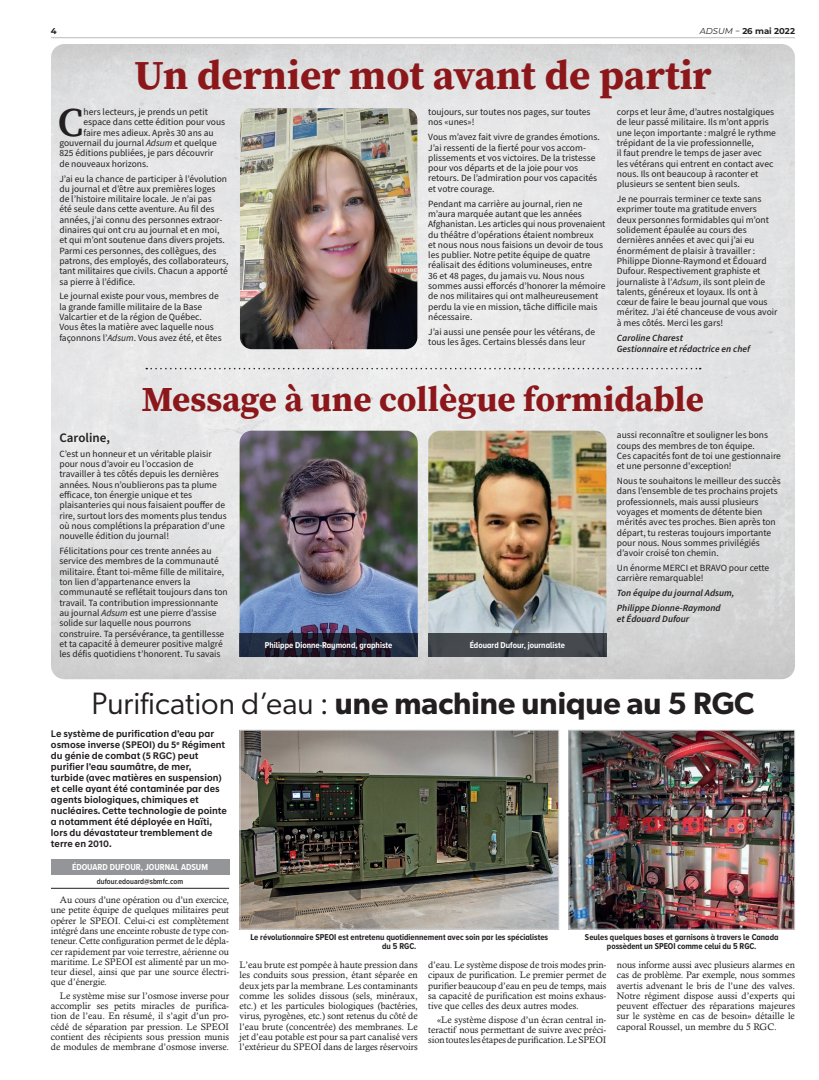
<style>
.page{position:relative;width:819px;height:1080px;background:#fff}
.page>*{position:absolute;margin:0;border:0;box-sizing:border-box;transform-origin:0 0}
.t1{font:700 41px "Source Serif Pro";color:#8c171a}
.texte{font:600 40.6px "Source Serif Pro";color:#231f20}
.t2{font:700 35px "Source Serif Pro";color:#8c171a}
.t3{font:600 31px "Gibson";color:#231f20}
.texte-2{font:600 13px "Source Sans Pro";color:#231f20}
.lead{font:700 9.8px/11px "Hyundai Sans Text";color:#231f20}
.texte-3{font:9.5px/10.3px "Source Sans Pro";color:#231f20}
.texte-4{font:9.5px/10.3px "Calisto";color:#231f20;text-align:justify}
.texte-5{font:italic 600 9.5px "Source Sans Pro";color:#231f20}
.sign1{font:700 9px "Proxima Nova Cond";color:#fff}
.photo{font:700 8.8px/9.5px "Proxima Nova Cond";color:#231f20;text-align:center}
.photo-2{font:700 8.8px "Proxima Nova Cond";color:#fff}
.t4{font:700 8.5px "Montserrat";color:#231f20}
.sign2{font:600 8px "Proxima Nova Cond";color:#231f20}
.s1{font-weight:400;font-style:italic}
.s2{font-style:italic}
.s3{font-weight:400}
</style>
<div class="page">
<hr style="left:51px;top:37px;width:744px;height:1px;background:#bcbdc0">
<img style="left:51px;top:44px;width:744px;height:635px">
<div style="left:51px;top:859px;width:178px;height:16px;background:#939598"></div>
<hr style="left:51px;top:888px;width:178px;height:1px;background:#231f20">
<img style="left:242px;top:732px;width:315px;height:196px">
<div style="left:240px;top:730px;width:319px;height:200px;border:1px solid #d1d2d4"></div>
<img style="left:570px;top:732px;width:223px;height:196px">
<div style="left:568px;top:730px;width:227px;height:200px;border:1px solid #d1d2d4"></div>
<img style="left:240px;top:108px;width:177px;height:241px">
<img style="left:428px;top:431px;width:178px;height:203px">
<img style="left:240px;top:431px;width:178px;height:203px">
<svg style="left:146px;top:368px;width:555px;height:1px"></svg>
<div style="left:428px;top:634px;width:178px;height:23px;background:#44494e"></div>
<svg style="left:240px;top:634px;width:178px;height:23px;background:#212133"></svg>
<p class="t4" style="left:51px;top:25px;width:7px">4</p>
<p class="t4" style="left:700px;top:25px;width:97px"><span class="s1">ADSUM −</span> 26 mai 2022</p>
<p class="t1" style="left:134px;top:47px;width:579px">Un dernier mot avant de partir</p>
<p class="texte" style="left:58px;top:95px;width:27px">C</p>
<p class="texte-3" style="left:84px;top:107px;width:126px">hers lecteurs, je prends un petit</p>
<p class="texte-3" style="left:84px;top:117px;width:143px">espace dans cette édition pour vous</p>
<p class="texte-3" style="left:84px;top:128px;width:132px">faire mes adieux. Après 30 ans au</p>
<p class="texte-3" style="left:59px;top:138px;width:159px">gouvernail du journal <span class="s2">Adsum</span> et quelque</p>
<p class="texte-3" style="left:59px;top:148px;width:156px">825 éditions publiées, je pars découvrir</p>
<p class="texte-3" style="left:59px;top:159px;width:91px">de nouveaux horizons.</p>
<p class="texte-3" style="left:59px;top:174px;width:170px">J’ai eu la chance de participer à l’évolution du journal et d’être aux premières loges<br>de l’histoire militaire locale. Je n’ai pas<br>été seule dans cette aventure. Au fil des années, j’ai connu des personnes extraor&shy;dinaires qui ont cru au journal et en moi, et qui m’ont soutenue dans divers projets.<br>Parmi ces personnes, des collègues, des patrons, des employés, des collaborateurs, tant militaires que civils. Chacun a apporté sa pierre à l’édifice.</p>
<p class="texte-3" style="left:59px;top:291px;width:164px">Le journal existe pour vous, membres de la grande famille militaire de la Base Valcartier et de la région de Québec.<br>Vous êtes la matière avec laquelle nous façonnons l’<span class="s2">Adsum</span>. Vous avez été, et êtes</p>
<p class="texte-3" style="left:428px;top:107px;width:164px">toujours, sur toutes nos pages, sur toutes nos «unes»!</p>
<p class="texte-3" style="left:428px;top:132px;width:173px">Vous m’avez fait vivre de grandes émotions.<br>J’ai ressenti de la fierté pour vos accom&shy;plissements et vos victoires. De la tristesse pour vos départs et de la joie pour vos retours. De l’admiration pour vos capacités et votre courage.</p>
<p class="texte-3" style="left:428px;top:199px;width:179px">Pendant ma carrière au journal, rien ne m’aura marquée autant que les années Afghanistan. Les articles qui nous provenaient du théâtre d’opérations étaient nombreux<br>et nous nous nous faisions un devoir de tous les publier. Notre petite équipe de quatre réalisait des éditions volumineuses, entre<br>36 et 48 pages, du jamais vu. Nous nous sommes aussi efforcés d’honorer la mémoire de nos militaires qui ont malheureusement perdu la vie en mission, tâche difficile mais nécessaire.</p>
<p class="texte-3" style="left:428px;top:327px;width:168px">J’ai aussi une pensée pour les vétérans, de tous les âges. Certains blessés dans leur</p>
<p class="texte-3" style="left:617px;top:107px;width:161px">corps et leur âme, d’autres nostalgiques de leur passé militaire. Ils m’ont appris une leçon importante : malgré le rythme trépidant de la vie professionnelle,<br>il faut prendre le temps de jaser avec<br>les vétérans qui entrent en contact avec nous. Ils ont beaucoup à raconter et plusieurs se sentent bien seuls.</p>
<p class="texte-3" style="left:617px;top:194px;width:162px">Je ne pourrais terminer ce texte sans exprimer toute ma gratitude envers deux personnes formidables qui m’ont solidement épaulée au cours des dernières années et avec qui j’ai eu énormément de plaisir à travailler :<br>Philippe Dionne-Raymond et Édouard Dufour. Respectivement graphiste et journaliste à l’<span class="s2">Adsum</span>, ils sont plein de talents, généreux et loyaux. Ils ont à cœur de faire le beau journal que vous méritez. J’ai été chanceuse de vous avoir à mes côtés. Merci les gars!</p>
<p class="texte-5" style="left:617px;top:331px;width:68px">Caroline Charest</p>
<p class="texte-5" style="left:617px;top:342px;width:135px">Gestionnaire et rédactrice en chef</p>
<p class="t2" style="left:142px;top:375px;width:564px">Message à une collègue formidable</p>
<p class="texte-2" style="left:59px;top:429px;width:52px">Caroline,</p>
<p class="texte-3" style="left:59px;top:449px;width:169px">C’est un honneur et un véritable plaisir pour nous d’avoir eu l’occasion de travailler à tes côtés depuis les dernières années. Nous n’oublierons pas ta plume efficace, ton énergie unique et tes plaisanteries qui nous faisaient pouffer de rire, surtout lors des moments plus tendus où nous complétions la préparation d’une nouvelle édition du journal!</p>
<p class="texte-3" style="left:59px;top:546px;width:170px">Félicitations pour ces trente années au service des membres de la communauté militaire. Étant toi-même fille de militaire, ton lien d’appartenance envers la communauté se reflétait toujours dans ton travail. Ta contribution impressionnante au journal <span class="s2">Adsum</span> est une pierre d’assise solide sur laquelle nous pourrons construire. Ta persévérance, ta gentillesse et ta capacité à demeurer positive malgré les défis quotidiens t’honorent. Tu savais</p>
<p class="photo-2" style="left:265px;top:638px;width:129px">Philippe Dionne-Raymond, graphiste</p>
<p class="photo-2" style="left:470px;top:638px;width:97px">Édouard Dufour, journaliste</p>
<p class="texte-3" style="left:617px;top:430px;width:166px">aussi reconnaître et souligner les bons coups des membres de ton équipe.<br>Ces capacités font de toi une gestionnaire et une personne d'exception!</p>
<p class="texte-3" style="left:617px;top:476px;width:165px">Nous te souhaitons le meilleur des succès dans l’ensemble de tes prochains projets professionnels, mais aussi plusieurs voyages et moments de détente bien mérités avec tes proches. Bien après ton départ, tu resteras toujours importante pour nous. Nous sommes privilégiés d’avoir croisé ton chemin.</p>
<p class="texte-3" style="left:617px;top:563px;width:154px">Un énorme MERCI et BRAVO pour cette carrière remarquable!</p>
<p class="texte-5" style="left:617px;top:587px;width:119px">Ton équipe du journal Adsum,</p>
<p class="texte-5" style="left:617px;top:602px;width:105px">Philippe Dionne-Raymond</p>
<p class="texte-5" style="left:617px;top:612px;width:74px">et Édouard Dufour</p>
<p class="t3" style="left:92px;top:685px;width:664px"><span class="s3">Purification d’eau :</span> une machine unique au 5 RGC</p>
<p class="lead" style="left:51px;top:728px;width:177px">Le système de purification d’eau par osmose inverse (SPEOI) du 5<sup>e</sup> Régiment du génie de combat (5 RGC) peut purifier l’eau saumâtre, de mer, turbide (avec matières en suspension) et celle ayant été contaminée par des agents biologiques, chimiques et nucléaires. Cette technologie de pointe a notamment été déployée en Haïti, lors du dévastateur tremblement de terre en 2010.</p>
<p class="sign1" style="left:72px;top:861px;width:138px">ÉDOUARD DUFOUR, JOURNAL ADSUM</p>
<p class="sign2" style="left:97px;top:875px;width:88px">dufour.edouard@sbmfc.com</p>
<p class="texte-4" style="left:51px;top:895px;width:180px;text-indent:9px">Au cours d’une opération ou d’un exercice, une petite équipe de quelques militaires peut opérer le SPEOI. Celui-ci est complètement intégré dans une enceinte robuste de type con&shy;teneur. Cette configuration permet de le dépla&shy;cer rapidement par voie terrestre, aérienne ou maritime. Le SPEOI est alimenté par un mo&shy;teur diesel, ainsi que par une source électri&shy;que d’énergie.</p>
<p class="texte-4" style="left:51px;top:990px;width:180px;text-indent:9px">Le système mise sur l’osmose inverse pour accomplir ses petits miracles de purifica&shy;tion de l’eau. En résumé, il s’agit d’un pro&shy;cédé de séparation par pression. Le SPEOI contient des récipients sous pression munis de modules de membrane d’osmose inverse.</p>
<p class="photo" style="left:250px;top:932px;width:299px">Le révolutionnaire SPEOI est entretenu quotidiennement avec soin par les spécialistes</p>
<p class="photo" style="left:382px;top:942px;width:36px">du 5 RGC.</p>
<p class="photo" style="left:585px;top:932px;width:195px">Seules quelques bases et garnisons à travers le Canada possèdent un SPEOI comme celui du 5 RGC.</p>
<p class="texte-4" style="left:240px;top:959px;width:180px">L’eau brute est pompée à haute pression dans les conduits sous pression, étant séparée en deux jets par la membrane. Les contaminants comme les solides dissous (sels, minéraux, etc.) et les particules biologiques (bactéries, virus, pyrogènes, etc.) sont retenus du côté de l’eau brute (concentrée) des membranes. Le jet d’eau potable est pour sa part canalisé vers l’extérieur du SPEOI dans de larges réservoirs</p>
<p class="texte-4" style="left:428px;top:959px;width:180px">d’eau. Le système dispose de trois modes prin&shy;cipaux de purification. Le premier permet de purifier beaucoup d’eau en peu de temps, mais sa capacité de purification est moins exhaus&shy;tive que celles des deux autres modes.</p>
<p class="texte-4" style="left:617px;top:959px;width:180px">nous informe aussi avec plusieurs alarmes en cas de problème. Par exemple, nous sommes avertis advenant le bris de l’une des valves.<br>Notre régiment dispose aussi d’experts qui peuvent effectuer des réparations majeures sur le système en cas de besoin» détaille le caporal Roussel, un membre du 5 RGC.</p>
<p class="texte-4" style="left:428px;top:1014px;width:180px;text-indent:9px">«Le système dispose d’un écran central in&shy;teractif nous permettant de suivre avec préci&shy;sion toutes les étapes de purification. Le SPEOI</p>
</div>
